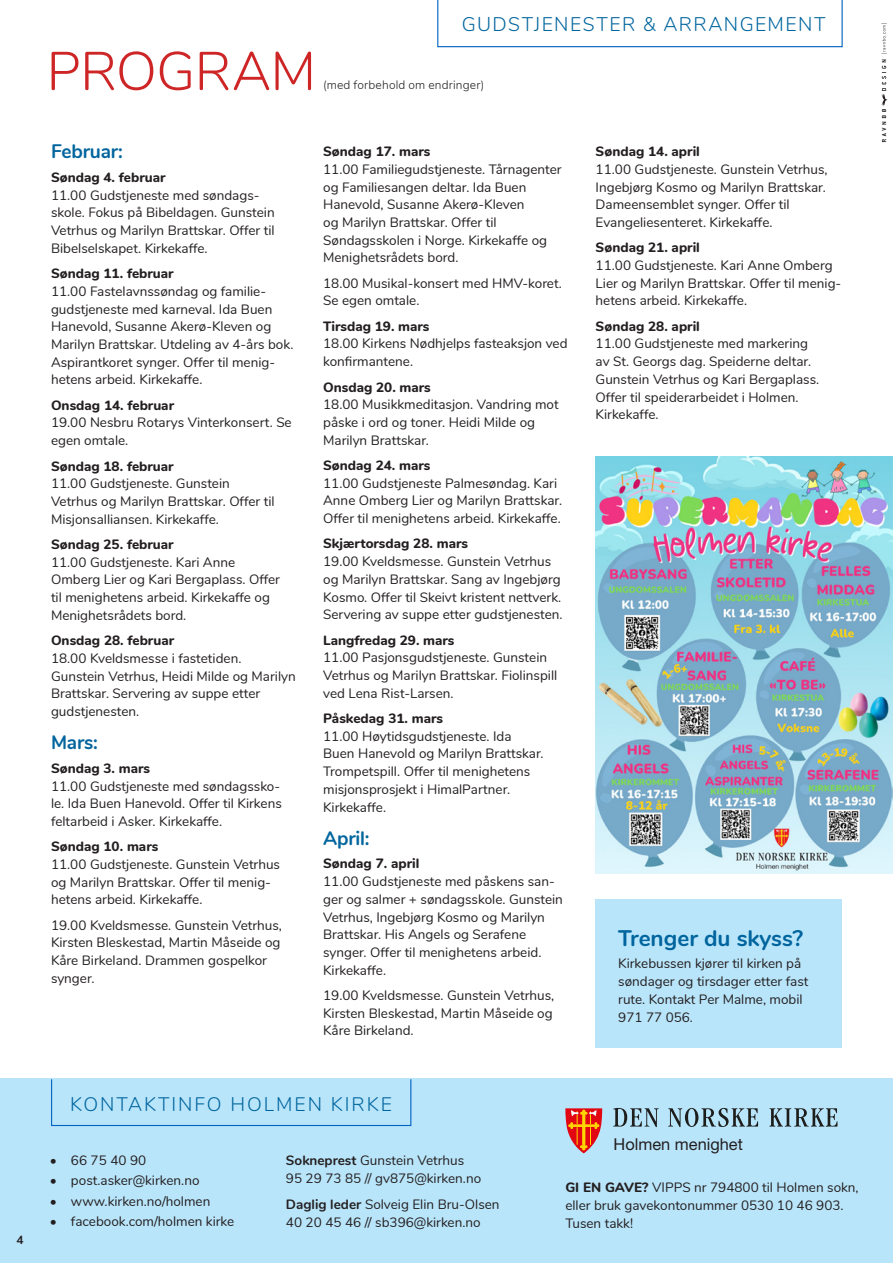
<style>
.page{position:relative;width:893px;height:1263px;background:#fff}
.page>*{position:absolute;margin:0;border:0;box-sizing:border-box;transform-origin:0 0}
.Overskrift1{font:300 54px "Nunito";letter-spacing:-.01em;color:#ce2526}
.Mellomrubrik{font:700 22.5px "Nunito";color:#00659e}
.Mellomrubrik-2{font:300 19.65px "Nunito";letter-spacing:.07em;color:#00659e}
.Mellomrubrik-3{font:300 19.5px "Nunito";letter-spacing:.1em;color:#00659e}
.Mellomrubrik-4{font:700 19.5px "Nunito";letter-spacing:-.01em;color:#00659e}
.t1{font:16.35px "Helvetica Neue";color:#231f20}
.Faktatekst{font:13.5px/17.7px "Nunito";color:#231f20}
.Bildetekst{font:300 12px "Nunito";letter-spacing:.015em;color:#231f20}
.t2{font:700 12px "Nunito";color:#231f20}
.s1{font-weight:800}
.s2{font-weight:700}
</style>
<div class="page">
<svg style="left:437px;top:0;width:406px;height:47px"></svg>
<div style="left:0;top:1078px;width:893px;height:185px;background:#b9e5fa"></div>
<svg style="left:613px;top:1108px;width:46px;height:19px"></svg>
<svg style="left:668px;top:1108px;width:90px;height:19px"></svg>
<svg style="left:769px;top:1108px;width:68px;height:18px"></svg>
<svg style="left:565px;top:1108px;width:37px;height:45px"></svg>
<div style="left:51px;top:1079px;width:360px;height:47px;border:1px solid #0563c1"></div>
<svg style="left:882px;top:60px;width:5px;height:82px"></svg>
<svg style="left:882px;top:23px;width:4px;height:31px"></svg>
<div style="left:595px;top:899px;width:247px;height:149px;background:#b9e5fa"></div>
<img style="left:595px;top:457px;width:298px;height:416px">
<p class="t2" style="left:17px;top:1231px;width:9px">4</p>
<p class="Overskrift1" style="left:47px;top:32px;width:271px">PROGRAM</p>
<p class="Mellomrubrik-2" style="left:462px;top:10px;width:365px">GUDSTJENESTER &amp; ARRANGEMENT</p>
<p class="Bildetekst" style="left:323px;top:76px;width:163px">(med forbehold om endringer)</p>
<p class="Mellomrubrik-4" style="left:51px;top:137px;width:74px">Februar:</p>
<p class="Faktatekst" style="left:51px;top:168px;width:225px"><span class="s1">Søndag 4. februar<br></span>11.00 Gudstjeneste med søndags&shy;skole. Fokus på Bibeldagen. Gunstein<br>Vetrhus og Marilyn Brattskar. Offer til<br>Bibelselskapet. Kirkekaffe.</p>
<p class="Faktatekst" style="left:51px;top:264px;width:244px"><span class="s1">Søndag 11. februar<br></span>11.00 Fastelavnssøndag og familie&shy;gudstjeneste med karneval. Ida Buen Hanevold, Susanne Akerø-Kleven og Marilyn Brattskar. Utdeling av 4-års bok.<br>Aspirantkoret synger. Offer til menig&shy;hetens arbeid. Kirkekaffe.</p>
<p class="Faktatekst" style="left:51px;top:395px;width:242px"><span class="s1">Onsdag 14. februar<br></span>19.00 Nesbru Rotarys Vinterkonsert. Se egen omtale.</p>
<p class="Faktatekst" style="left:51px;top:456px;width:225px"><span class="s1">Søndag 18. februar<br></span>11.00 Gudstjeneste. Gunstein<br>Vetrhus og Marilyn Brattskar. Offer til<br>Misjonsalliansen. Kirkekaffe.</p>
<p class="Faktatekst" style="left:51px;top:535px;width:230px"><span class="s1">Søndag 25. februar<br></span>11.00 Gudstjeneste. Kari Anne<br>Omberg Lier og Kari Bergaplass. Offer til menighetens arbeid. Kirkekaffe og<br>Menighetsrådets bord.</p>
<p class="Faktatekst" style="left:51px;top:631px;width:246px"><span class="s1">Onsdag 28. februar<br></span>18.00 Kveldsmesse i fastetiden.<br>Gunstein Vetrhus, Heidi Milde og Marilyn<br>Brattskar. Servering av suppe etter gudstjenesten.</p>
<p class="Mellomrubrik-4" style="left:51px;top:728px;width:48px">Mars:</p>
<p class="Faktatekst" style="left:51px;top:758px;width:232px"><span class="s1">Søndag 3. mars<br></span>11.00 Gudstjeneste med søndagssko&shy;le. Ida Buen Hanevold. Offer til Kirkens feltarbeid i Asker. Kirkekaffe.</p>
<p class="Faktatekst" style="left:51px;top:837px;width:231px"><span class="s1">Søndag 10. mars<br></span>11.00 Gudstjeneste. Gunstein Vetrhus og Marilyn Brattskar. Offer til menig&shy;hetens arbeid. Kirkekaffe.</p>
<p class="Faktatekst" style="left:51px;top:915px;width:232px">19.00 Kveldsmesse. Gunstein Vetrhus,<br>Kirsten Bleskestad, Martin Måseide og<br>Kåre Birkeland. Drammen gospelkor synger.</p>
<p class="Faktatekst" style="left:323px;top:142px;width:240px"><span class="s1">Søndag 17. mars<br></span>11.00 Familiegudstjeneste. Tårnagenter og Familiesangen deltar. Ida Buen<br>Hanevold, Susanne Akerø-Kleven<br>og Marilyn Brattskar. Offer til<br>Søndagsskolen i Norge. Kirkekaffe og<br>Menighetsrådets bord.</p>
<p class="Faktatekst" style="left:323px;top:273px;width:240px">18.00 Musikal-konsert med HMV-koret.<br>Se egen omtale.</p>
<p class="Faktatekst" style="left:323px;top:316px;width:246px"><span class="s1">Tirsdag 19. mars<br></span>18.00 Kirkens Nødhjelps fasteaksjon ved konfirmantene.</p>
<p class="Faktatekst" style="left:323px;top:377px;width:237px"><span class="s1">Onsdag 20. mars<br></span>18.00 Musikkmeditasjon. Vandring mot påske i ord og toner. Heidi Milde og<br>Marilyn Brattskar.</p>
<p class="Faktatekst" style="left:323px;top:456px;width:240px"><span class="s1">Søndag 24. mars<br></span>11.00 Gudstjeneste Palmesøndag. Kari Anne Omberg Lier og Marilyn Brattskar.<br>Offer til menighetens arbeid. Kirkekaffe.</p>
<p class="Faktatekst" style="left:323px;top:534px;width:241px"><span class="s1">Skjærtorsdag 28. mars<br></span>19.00 Kveldsmesse. Gunstein Vetrhus og Marilyn Brattskar. Sang av Ingebjørg Kosmo. Offer til Skeivt kristent nettverk.<br>Servering av suppe etter gudstjenesten.</p>
<p class="Faktatekst" style="left:323px;top:630px;width:236px"><span class="s1">Langfredag 29. mars<br></span>11.00 Pasjonsgudstjeneste. Gunstein<br>Vetrhus og Marilyn Brattskar. Fiolinspill ved Lena Rist-Larsen.</p>
<p class="Faktatekst" style="left:323px;top:709px;width:222px"><span class="s1">Påskedag 31. mars<br></span>11.00 Høytidsgudstjeneste. Ida<br>Buen Hanevold og Marilyn Brattskar.<br>Trompetspill. Offer til menighetens misjonsprosjekt i HimalPartner.<br>Kirkekaffe.</p>
<p class="Mellomrubrik-4" style="left:323px;top:823px;width:48px">April:</p>
<p class="Faktatekst" style="left:323px;top:854px;width:241px"><span class="s1">Søndag 7. april<br></span>11.00 Gudstjeneste med påskens san&shy;ger og salmer + søndagsskole. Gunstein<br>Vetrhus, Ingebjørg Kosmo og Marilyn<br>Brattskar. His Angels og Serafene synger. Offer til menighetens arbeid.<br>Kirkekaffe.</p>
<p class="Faktatekst" style="left:323px;top:986px;width:232px;text-align:justify">19.00 Kveldsmesse. Gunstein Vetrhus, Kirsten Bleskestad, Martin Måseide og Kåre Birkeland.</p>
<p class="Faktatekst" style="left:596px;top:142px;width:234px"><span class="s1">Søndag 14. april<br></span>11.00 Gudstjeneste. Gunstein Vetrhus,<br>Ingebjørg Kosmo og Marilyn Brattskar.<br>Dameensemblet synger. Offer til<br>Evangeliesenteret. Kirkekaffe.</p>
<p class="Faktatekst" style="left:596px;top:238px;width:247px"><span class="s1">Søndag 21. april<br></span>11.00 Gudstjeneste. Kari Anne Omberg<br>Lier og Marilyn Brattskar. Offer til menig&shy;hetens arbeid. Kirkekaffe.</p>
<p class="Faktatekst" style="left:596px;top:316px;width:225px"><span class="s1">Søndag 28. april<br></span>11.00 Gudstjeneste med markering av St. Georgs dag. Speiderne deltar.<br>Gunstein Vetrhus og Kari Bergaplass.<br>Offer til speiderarbeidet i Holmen.<br>Kirkekaffe.</p>
<p class="Mellomrubrik" style="left:618px;top:922px;width:186px">Trenger du skyss?</p>
<p class="Faktatekst" style="left:618px;top:954px;width:192px">Kirkebussen kjører til kirken på søndager og tirsdager etter fast rute. Kontakt Per Malme, mobil<br>971 77 056.</p>
<p class="Mellomrubrik-3" style="left:70px;top:1090px;width:323px">KONTAKTINFO HOLMEN KIRKE</p>
<p class="Faktatekst" style="left:50px;top:1150px;width:98px">• 66 75 40 90</p>
<p class="Faktatekst" style="left:50px;top:1171px;width:151px">• post.asker@kirken.no</p>
<p class="Faktatekst" style="left:50px;top:1191px;width:162px">• www.kirken.no/holmen</p>
<p class="Faktatekst" style="left:50px;top:1212px;width:186px">• facebook.com/holmen kirke</p>
<p class="Faktatekst" style="left:286px;top:1150px;width:197px"><span class="s2">Sokneprest</span> Gunstein Vetrhus<br>95 29 73 85 // gv875@kirken.no</p>
<p class="Faktatekst" style="left:286px;top:1195px;width:215px"><span class="s2">Daglig leder</span> Solveig Elin Bru-Olsen<br>40 20 45 46 // sb396@kirken.no</p>
<p class="t1" style="left:614px;top:1134px;width:131px">Holmen menighet</p>
<p class="Faktatekst" style="left:565px;top:1177px;width:295px"><span class="s1">GI EN GAVE?</span> VIPPS nr 794800 til Holmen sokn, eller bruk gavekontonummer 0530 10 46 903.<br>Tusen takk!</p>
</div>
